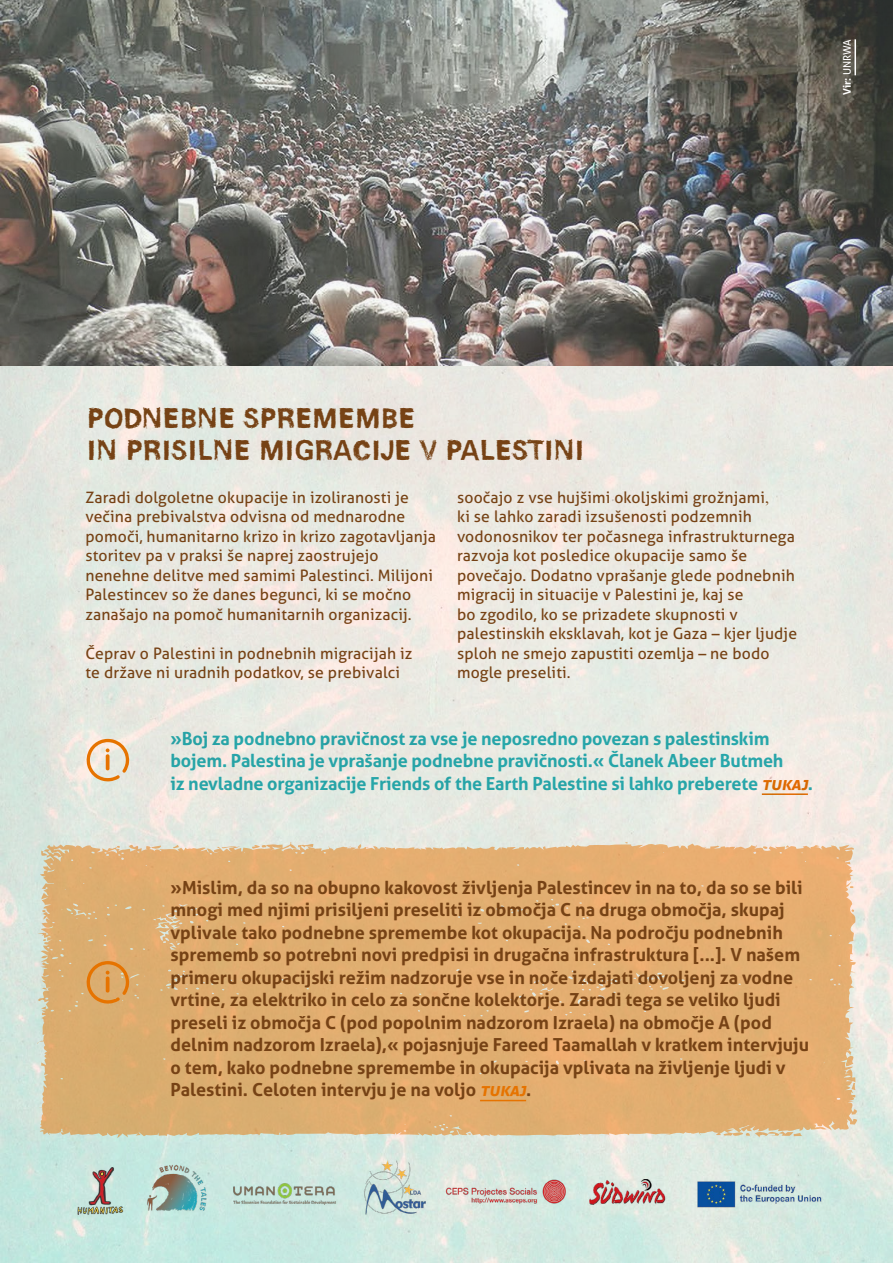
<style>
.page{position:relative;width:893px;height:1263px;background:#fff}
.page>*{position:absolute;margin:0;border:0;box-sizing:border-box;transform-origin:0 0}
.t1{font:700 34.5px/31.5px "Unisketch";letter-spacing:.02em;color:#764215}
.t2{font:700 18px/22.5px "Aller";color:#764215}
.t3{font:700 18px/22.5px "Aller";letter-spacing:-.01em;color:#2bb4be}
.t4{font:15.75px/19.5px "Aller";letter-spacing:.01em;color:#764215}
.t5{font:10.5px "Aller";letter-spacing:-.01em;color:#fff}
.s1{font-weight:700}
.s2{font-family:"Times New Roman"}
.s3{font-style:italic;color:#e67300}
</style>
<div class="page">
<svg style="left:37px;top:842px;width:823px;height:296px;background:#e1b076"></svg>
<img style="left:0;top:0;width:893px;height:366px">
<hr style="left:762px;top:793px;width:46px;height:2px;background:#e67300">
<hr style="left:480px;top:1100px;width:46px;height:1px;background:#e67300">
<hr style="left:854px;top:39px;width:2px;height:36px;background:#fff">
<svg style="left:86px;top:739px;width:43px;height:43px;background:#ebccaa"></svg>
<svg style="left:86px;top:961px;width:43px;height:43px;background:#dd9e53"></svg>
<img style="left:74px;top:1160px;width:752px;height:70px">
<p class="t5" style="left:841px;top:95px;width:57px;rotate:-90deg"><span class="s1">Vir:</span> UNRWA</p>
<h1 class="t1" style="left:87px;top:402px;width:499px">PODNEBNE SPREMEMBE<br>IN PRISILNE MIGRACIJE V PALESTINI</h1>
<p class="t4" style="left:85px;top:487px;width:352px">Zaradi dolgoletne okupacije in izoliranosti je večina prebivalstva odvisna od mednarodne pomoči, humanitarno krizo in krizo zagotavljanja storitev pa v praksi še naprej zaostrujejo nenehne delitve med samimi Palestinci. Milijoni Palestincev so že danes begunci, ki se močno zanašajo na pomoč humanitarnih organizacij.</p>
<p class="t4" style="left:85px;top:643px;width:328px">Čeprav o Palestini in podnebnih migracijah iz te države ni uradnih podatkov, se prebivalci</p>
<p class="t4" style="left:457px;top:487px;width:341px">soočajo z vse hujšimi okoljskimi grožnjami<span class="s2">,<br></span>ki se lahko zaradi izsušenosti podzemnih vodonosnikov ter počasnega infrastrukturnega razvoja kot posledice okupacije samo še povečajo. Dodatno vprašanje glede podnebnih migracij in situacije v Palestini je, kaj se<br>bo zgodilo, ko se prizadete skupnosti v palestinskih eksklavah, kot je Gaza – kjer ljudje sploh ne smejo zapustiti ozemlja – ne bodo mogle preseliti.</p>
<p class="t3" style="left:170px;top:727px;width:644px">»Boj za podnebno pravičnost za vse je neposredno povezan s palestinskim bojem. Palestina je vprašanje podnebne pravičnosti.« Članek Abeer Butmeh<br>iz nevladne organizacije Friends of the Earth Palestine si lahko preberete <span class="s3">tukaj</span>.</p>
<p class="t2" style="left:170px;top:876px;width:640px">»Mislim, da so na obupno kakovost življenja Palestincev in na to, da so se bili mnogi med njimi prisiljeni preseliti iz območja C na druga območja, skupaj vplivale tako podnebne spremembe kot okupacija. Na področju podnebnih sprememb so potrebni novi predpisi in drugačna infrastruktura [...]. V našem primeru okupacijski režim nadzoruje vse in noče izdajati dovoljenj za vodne vrtine, za elektriko in celo za sončne kolektorje. Zaradi tega se veliko ljudi preseli iz območja C (pod popolnim nadzorom Izraela) na območje A (pod delnim nadzorom Izraela),« pojasnjuje Fareed Taamallah v kratkem intervjuju o tem, kako podnebne spremembe in okupacija vplivata na življenje ljudi v Palestini. Celoten intervju je na voljo <span class="s3">tukaj</span>.</p>
</div>
